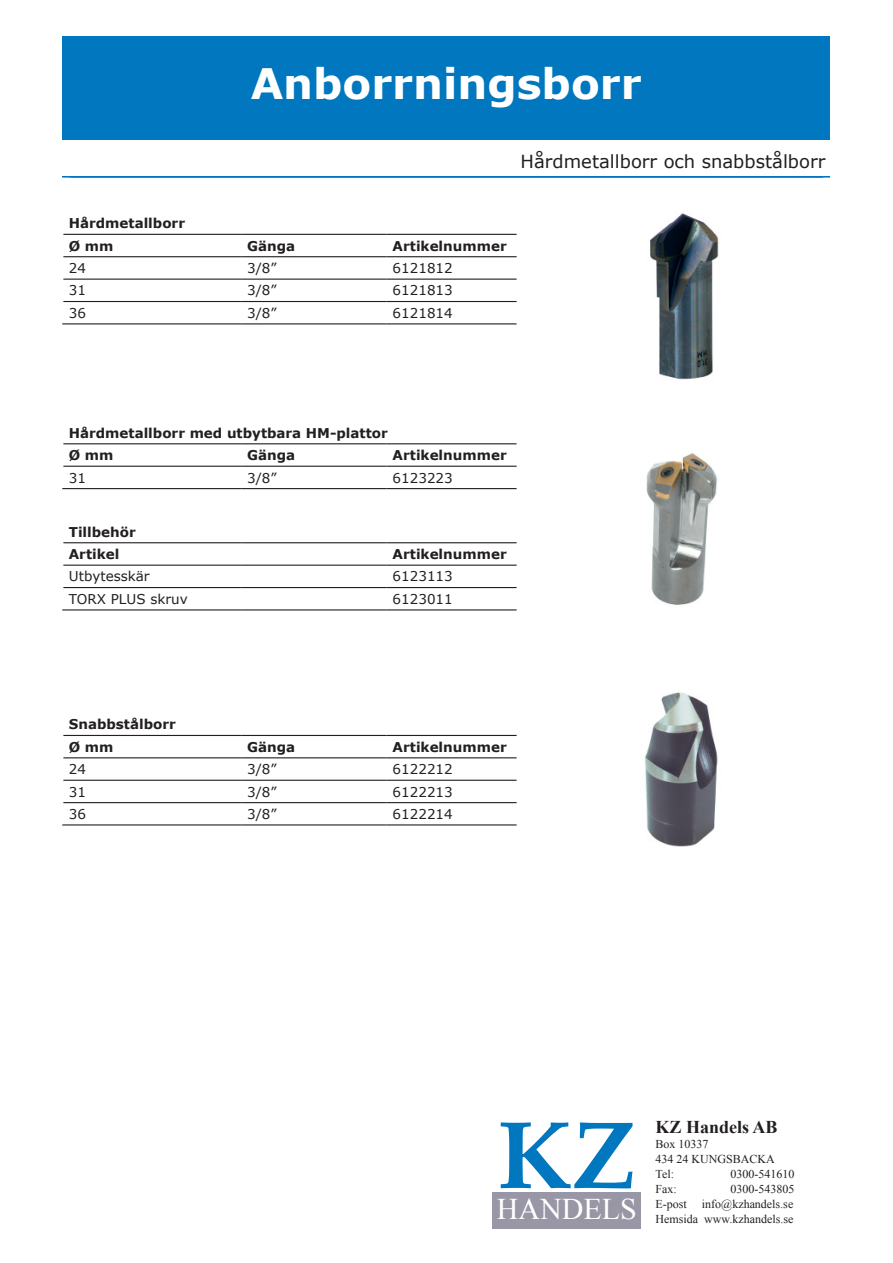
<style>
.page{position:relative;width:893px;height:1263px;background:#fff}
.page>*{position:absolute;margin:0;border:0;box-sizing:border-box;transform-origin:0 0}
.t1{font:700 96px "Book Antiqua";color:#0077be}
.t2{font:700 42px "Verdana";color:#fff}
.t3{font:30px "Times New Roman";color:#fff}
.t4{font:18px "Verdana";color:#231f20}
.t5{font:700 18px "Times New Roman";color:#231f20}
.t6{font:700 13.5px "Verdana";color:#231f20}
.t7{font:13.5px "Verdana";color:#231f20}
.t8{font:12px "Times New Roman";color:#231f20}
</style>
<div class="page">
<img style="left:63px;top:177px;width:479px;height:1px">
<div style="left:62px;top:176px;width:768px;height:1px;border:1px solid #0077be"></div>
<div style="left:62px;top:37px;width:768px;height:103px;background:#0077be"></div>
<hr style="left:63px;top:234px;width:178px;height:1px;background:#231f20">
<hr style="left:241px;top:234px;width:146px;height:1px;background:#231f20">
<hr style="left:387px;top:234px;width:130px;height:1px;background:#231f20">
<hr style="left:63px;top:256px;width:178px;height:1px;background:#231f20">
<hr style="left:241px;top:256px;width:146px;height:1px;background:#231f20">
<hr style="left:387px;top:256px;width:130px;height:1px;background:#231f20">
<hr style="left:63px;top:279px;width:178px;height:1px;background:#231f20">
<hr style="left:241px;top:279px;width:146px;height:1px;background:#231f20">
<hr style="left:387px;top:279px;width:130px;height:1px;background:#231f20">
<hr style="left:63px;top:301px;width:178px;height:1px;background:#231f20">
<hr style="left:241px;top:301px;width:146px;height:1px;background:#231f20">
<hr style="left:387px;top:301px;width:130px;height:1px;background:#231f20">
<hr style="left:62px;top:323px;width:179px;height:1px;background:#231f20">
<hr style="left:241px;top:323px;width:146px;height:1px;background:#231f20">
<hr style="left:387px;top:323px;width:130px;height:1px;background:#231f20">
<img style="left:650px;top:213px;width:69px;height:167px">
<hr style="left:63px;top:443px;width:178px;height:1px;background:#231f20">
<hr style="left:241px;top:443px;width:146px;height:1px;background:#231f20">
<hr style="left:387px;top:443px;width:130px;height:1px;background:#231f20">
<hr style="left:63px;top:466px;width:178px;height:1px;background:#231f20">
<hr style="left:241px;top:466px;width:146px;height:1px;background:#231f20">
<hr style="left:387px;top:466px;width:130px;height:1px;background:#231f20">
<hr style="left:62px;top:488px;width:179px;height:1px;background:#231f20">
<hr style="left:241px;top:488px;width:146px;height:1px;background:#231f20">
<hr style="left:387px;top:488px;width:130px;height:1px;background:#231f20">
<img style="left:646px;top:452px;width:71px;height:153px">
<hr style="left:63px;top:542px;width:178px;height:1px;background:#231f20">
<hr style="left:241px;top:542px;width:146px;height:1px;background:#231f20">
<hr style="left:387px;top:542px;width:130px;height:1px;background:#231f20">
<hr style="left:63px;top:565px;width:178px;height:1px;background:#231f20">
<hr style="left:241px;top:565px;width:146px;height:1px;background:#231f20">
<hr style="left:387px;top:565px;width:130px;height:1px;background:#231f20">
<hr style="left:63px;top:587px;width:178px;height:1px;background:#231f20">
<hr style="left:241px;top:587px;width:146px;height:1px;background:#231f20">
<hr style="left:387px;top:587px;width:130px;height:1px;background:#231f20">
<hr style="left:62px;top:609px;width:179px;height:1px;background:#231f20">
<hr style="left:241px;top:609px;width:146px;height:1px;background:#231f20">
<hr style="left:387px;top:609px;width:130px;height:1px;background:#231f20">
<hr style="left:63px;top:735px;width:178px;height:1px;background:#231f20">
<hr style="left:241px;top:735px;width:146px;height:1px;background:#231f20">
<hr style="left:387px;top:735px;width:130px;height:1px;background:#231f20">
<hr style="left:63px;top:757px;width:178px;height:1px;background:#231f20">
<hr style="left:241px;top:757px;width:146px;height:1px;background:#231f20">
<hr style="left:387px;top:757px;width:130px;height:1px;background:#231f20">
<hr style="left:63px;top:780px;width:178px;height:1px;background:#231f20">
<hr style="left:241px;top:780px;width:146px;height:1px;background:#231f20">
<hr style="left:387px;top:780px;width:130px;height:1px;background:#231f20">
<hr style="left:63px;top:802px;width:178px;height:1px;background:#231f20">
<hr style="left:241px;top:802px;width:146px;height:1px;background:#231f20">
<hr style="left:387px;top:802px;width:130px;height:1px;background:#231f20">
<hr style="left:62px;top:824px;width:179px;height:1px;background:#231f20">
<hr style="left:241px;top:824px;width:146px;height:1px;background:#231f20">
<hr style="left:387px;top:824px;width:130px;height:1px;background:#231f20">
<img style="left:644px;top:692px;width:74px;height:155px">
<p class="t2" style="left:251px;top:54px;width:392px">Anborrningsborr</p>
<p class="t4" style="left:521px;top:149px;width:306px">Hårdmetallborr och snabbstålborr</p>
<p class="t6" style="left:69px;top:214px;width:118px">Hårdmetallborr</p>
<p class="t6" style="left:69px;top:236px;width:46px">Ø mm</p>
<p class="t6" style="left:247px;top:236px;width:50px">Gänga</p>
<p class="t6" style="left:393px;top:236px;width:116px">Artikelnummer</p>
<p class="t7" style="left:69px;top:259px;width:19px">24</p>
<p class="t7" style="left:247px;top:259px;width:31px">3/8”</p>
<p class="t7" style="left:393px;top:259px;width:62px">6121812</p>
<p class="t7" style="left:69px;top:281px;width:19px">31</p>
<p class="t7" style="left:247px;top:281px;width:31px">3/8”</p>
<p class="t7" style="left:393px;top:281px;width:62px">6121813</p>
<p class="t7" style="left:69px;top:304px;width:19px">36</p>
<p class="t7" style="left:247px;top:304px;width:31px">3/8”</p>
<p class="t7" style="left:393px;top:304px;width:62px">6121814</p>
<p class="t6" style="left:69px;top:423px;width:321px">Hårdmetallborr med utbytbara HM-plattor</p>
<p class="t6" style="left:69px;top:446px;width:46px">Ø mm</p>
<p class="t6" style="left:247px;top:446px;width:50px">Gänga</p>
<p class="t6" style="left:393px;top:446px;width:116px">Artikelnummer</p>
<p class="t7" style="left:69px;top:468px;width:19px">31</p>
<p class="t7" style="left:247px;top:468px;width:31px">3/8”</p>
<p class="t7" style="left:393px;top:468px;width:62px">6123223</p>
<p class="t6" style="left:69px;top:522px;width:69px">Tillbehör</p>
<p class="t6" style="left:69px;top:545px;width:52px">Artikel</p>
<p class="t6" style="left:393px;top:545px;width:116px">Artikelnummer</p>
<p class="t7" style="left:69px;top:567px;width:82px">Utbytesskär</p>
<p class="t7" style="left:393px;top:567px;width:62px">6123113</p>
<p class="t7" style="left:69px;top:590px;width:120px">TORX PLUS skruv</p>
<p class="t7" style="left:393px;top:590px;width:62px">6123011</p>
<p class="t6" style="left:69px;top:715px;width:109px">Snabbstålborr</p>
<p class="t6" style="left:69px;top:737px;width:46px">Ø mm</p>
<p class="t6" style="left:247px;top:737px;width:50px">Gänga</p>
<p class="t6" style="left:393px;top:737px;width:116px">Artikelnummer</p>
<p class="t7" style="left:69px;top:760px;width:19px">24</p>
<p class="t7" style="left:247px;top:760px;width:31px">3/8”</p>
<p class="t7" style="left:393px;top:760px;width:62px">6122212</p>
<p class="t7" style="left:69px;top:782px;width:19px">31</p>
<p class="t7" style="left:247px;top:782px;width:31px">3/8”</p>
<p class="t7" style="left:393px;top:782px;width:62px">6122213</p>
<p class="t7" style="left:69px;top:805px;width:19px">36</p>
<p class="t7" style="left:247px;top:805px;width:31px">3/8”</p>
<p class="t7" style="left:393px;top:805px;width:62px">6122214</p>
<p class="t1" style="left:497px;top:1090px;width:140px">KZ</p>
<p class="t3" style="left:497px;top:1189px;width:141px">HANDELS</p>
<p class="t5" style="left:656px;top:1115px;width:124px">KZ Handels AB</p>
<p class="t8" style="left:656px;top:1136px;width:55px">Box 10337</p>
<p class="t8" style="left:656px;top:1151px;width:121px">434 24 KUNGSBACKA</p>
<p class="t8" style="left:656px;top:1166px;width:20px">Tel:</p>
<p class="t8" style="left:731px;top:1166px;width:65px">0300-541610</p>
<p class="t8" style="left:656px;top:1181px;width:23px">Fax:</p>
<p class="t8" style="left:731px;top:1181px;width:65px">0300-543805</p>
<p class="t8" style="left:656px;top:1196px;width:139px">E-post info@kzhandels.se</p>
<p class="t8" style="left:656px;top:1211px;width:139px">Hemsida www.kzhandels.se</p>
</div>
